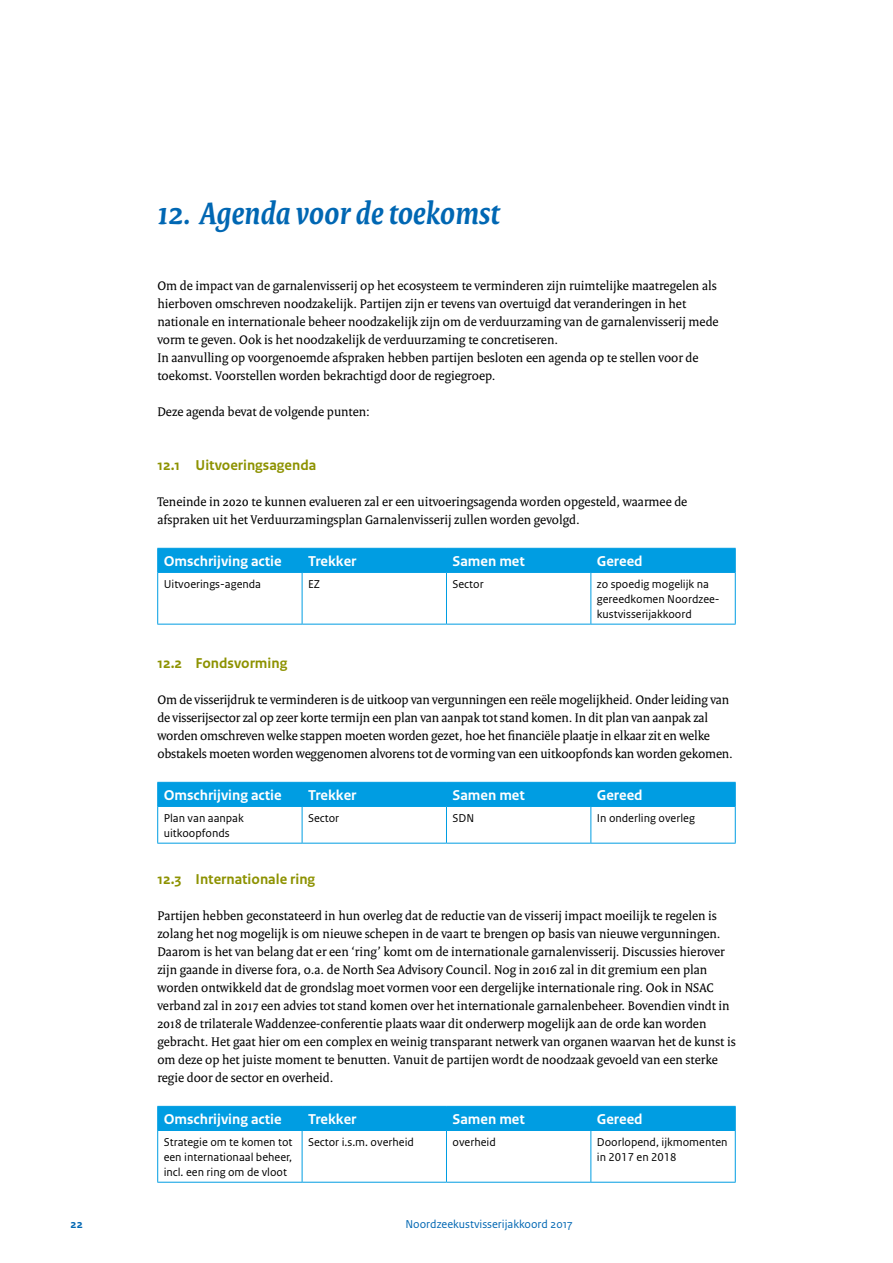
<style>
.page{position:relative;width:893px;height:1263px;background:#fff}
.page>*{position:absolute;margin:0;border:0;box-sizing:border-box;transform-origin:0 0}
._03_RO_Kop{font:italic 700 33px "Rijksoverheid Serif";color:#0067b3}
._30_RO_Tabel_Kop{font:700 15px "Rijksoverheid Sans Text";color:#fff}
._05_RO_Alineakop_San{font:700 15px "Rijksoverheid Sans Text";color:#8d9200}
._10_RO_Broodtekst_Se{font:13.5px/18px "Rijksoverheid Serif";color:#000}
._32_RO_Tabel_Broodte{font:12px/15px "Rijksoverheid Sans Text";color:#000}
.t1{font:12px "Rijksoverheid Sans Text";color:#0067b3}
.t2{font:700 12px "Rijksoverheid Sans Text";color:#0067b3}
</style>
<div class="page">
<div style="left:157px;top:548px;width:579px;height:24px;background:#009de2"></div>
<hr style="left:157px;top:572px;width:145px;height:1px;background:#009de2">
<hr style="left:157px;top:573px;width:1px;height:51px;background:#009de2">
<hr style="left:302px;top:572px;width:144px;height:1px;background:#009de2">
<hr style="left:302px;top:573px;width:1px;height:51px;background:#009de2">
<hr style="left:446px;top:572px;width:145px;height:1px;background:#009de2">
<hr style="left:446px;top:573px;width:1px;height:51px;background:#009de2">
<hr style="left:591px;top:572px;width:145px;height:1px;background:#009de2">
<hr style="left:590px;top:573px;width:1px;height:51px;background:#009de2">
<hr style="left:735px;top:573px;width:1px;height:51px;background:#009de2">
<hr style="left:157px;top:624px;width:145px;height:1px;background:#009de2">
<hr style="left:302px;top:624px;width:144px;height:1px;background:#009de2">
<hr style="left:446px;top:624px;width:145px;height:1px;background:#009de2">
<hr style="left:591px;top:624px;width:145px;height:1px;background:#009de2">
<div style="left:157px;top:782px;width:579px;height:24px;background:#009de2"></div>
<hr style="left:157px;top:806px;width:145px;height:1px;background:#009de2">
<hr style="left:157px;top:807px;width:1px;height:36px;background:#009de2">
<hr style="left:302px;top:806px;width:144px;height:1px;background:#009de2">
<hr style="left:302px;top:807px;width:1px;height:36px;background:#009de2">
<hr style="left:446px;top:806px;width:145px;height:1px;background:#009de2">
<hr style="left:446px;top:807px;width:1px;height:36px;background:#009de2">
<hr style="left:591px;top:806px;width:145px;height:1px;background:#009de2">
<hr style="left:590px;top:807px;width:1px;height:36px;background:#009de2">
<hr style="left:735px;top:807px;width:1px;height:36px;background:#009de2">
<hr style="left:157px;top:843px;width:145px;height:1px;background:#009de2">
<hr style="left:302px;top:843px;width:144px;height:1px;background:#009de2">
<hr style="left:446px;top:843px;width:145px;height:1px;background:#009de2">
<hr style="left:591px;top:843px;width:145px;height:1px;background:#009de2">
<div style="left:157px;top:1106px;width:579px;height:24px;background:#009de2"></div>
<hr style="left:157px;top:1130px;width:145px;height:1px;background:#009de2">
<hr style="left:157px;top:1131px;width:1px;height:51px;background:#009de2">
<hr style="left:302px;top:1130px;width:144px;height:1px;background:#009de2">
<hr style="left:302px;top:1131px;width:1px;height:51px;background:#009de2">
<hr style="left:446px;top:1130px;width:145px;height:1px;background:#009de2">
<hr style="left:446px;top:1131px;width:1px;height:51px;background:#009de2">
<hr style="left:591px;top:1130px;width:145px;height:1px;background:#009de2">
<hr style="left:590px;top:1131px;width:1px;height:51px;background:#009de2">
<hr style="left:735px;top:1131px;width:1px;height:51px;background:#009de2">
<hr style="left:157px;top:1182px;width:145px;height:1px;background:#009de2">
<hr style="left:302px;top:1182px;width:144px;height:1px;background:#009de2">
<hr style="left:446px;top:1182px;width:145px;height:1px;background:#009de2">
<hr style="left:591px;top:1182px;width:145px;height:1px;background:#009de2">
<p class="_03_RO_Kop" style="left:157px;top:194px;width:344px">12. Agenda voor de toekomst</p>
<p class="_10_RO_Broodtekst_Se" style="left:157px;top:276px;width:563px">Om de impact van de garnalenvisserij op het ecosysteem te verminderen zijn ruimtelijke maatregelen als hierboven omschreven noodzakelijk. Partijen zijn er tevens van overtuigd dat veranderingen in het nationale en internationale beheer noodzakelijk zijn om de verduurzaming van de garnalenvisserij mede vorm te geven. Ook is het noodzakelijk de verduurzaming te concretiseren.</p>
<p class="_10_RO_Broodtekst_Se" style="left:157px;top:348px;width:543px">In aanvulling op voorgenoemde afspraken hebben partijen besloten een agenda op te stellen voor de toekomst. Voorstellen worden bekrachtigd door de regiegroep.</p>
<p class="_10_RO_Broodtekst_Se" style="left:157px;top:402px;width:214px">Deze agenda bevat de volgende punten:</p>
<p class="_05_RO_Alineakop_San" style="left:157px;top:456px;width:161px">12.1 Uitvoeringsagenda</p>
<p class="_10_RO_Broodtekst_Se" style="left:157px;top:492px;width:532px">Teneinde in 2020 te kunnen evalueren zal er een uitvoeringsagenda worden opgesteld, waarmee de afspraken uit het Verduurzamingsplan Garnalenvisserij zullen worden gevolgd.</p>
<p class="_30_RO_Tabel_Kop" style="left:164px;top:553px;width:119px">Omschrijving actie</p>
<p class="_30_RO_Tabel_Kop" style="left:308px;top:553px;width:50px">Trekker</p>
<p class="_30_RO_Tabel_Kop" style="left:452px;top:553px;width:74px">Samen met</p>
<p class="_30_RO_Tabel_Kop" style="left:597px;top:553px;width:47px">Gereed</p>
<p class="_32_RO_Tabel_Broodte" style="left:164px;top:577px;width:99px">Uitvoerings-agenda</p>
<p class="_32_RO_Tabel_Broodte" style="left:308px;top:577px;width:14px">EZ</p>
<p class="_32_RO_Tabel_Broodte" style="left:452px;top:577px;width:33px">Sector</p>
<p class="_32_RO_Tabel_Broodte" style="left:597px;top:577px;width:124px">zo spoedig mogelijk na gereedkomen Noordzee&shy;kustvisserijakkoord</p>
<p class="_05_RO_Alineakop_San" style="left:157px;top:654px;width:132px">12.2 Fondsvorming</p>
<p class="_10_RO_Broodtekst_Se" style="left:157px;top:690px;width:577px">Om de visserijdruk te verminderen is de uitkoop van vergunningen een reële mogelijkheid. Onder leiding van de visserijsector zal op zeer korte termijn een plan van aanpak tot stand komen. In dit plan van aanpak zal worden omschreven welke stappen moeten worden gezet, hoe het financiële plaatje in elkaar zit en welke obstakels moeten worden weggenomen alvorens tot de vorming van een uitkoopfonds kan worden gekomen.</p>
<p class="_30_RO_Tabel_Kop" style="left:164px;top:787px;width:119px">Omschrijving actie</p>
<p class="_30_RO_Tabel_Kop" style="left:308px;top:787px;width:50px">Trekker</p>
<p class="_30_RO_Tabel_Kop" style="left:452px;top:787px;width:74px">Samen met</p>
<p class="_30_RO_Tabel_Kop" style="left:597px;top:787px;width:47px">Gereed</p>
<p class="_32_RO_Tabel_Broodte" style="left:164px;top:811px;width:82px">Plan van aanpak uitkoopfonds</p>
<p class="_32_RO_Tabel_Broodte" style="left:308px;top:811px;width:33px">Sector</p>
<p class="_32_RO_Tabel_Broodte" style="left:452px;top:811px;width:23px">SDN</p>
<p class="_32_RO_Tabel_Broodte" style="left:597px;top:811px;width:100px">In onderling overleg</p>
<p class="_05_RO_Alineakop_San" style="left:157px;top:870px;width:159px">12.3 Internationale ring</p>
<p class="_10_RO_Broodtekst_Se" style="left:157px;top:906px;width:580px">Partijen hebben geconstateerd in hun overleg dat de reductie van de visserij impact moeilijk te regelen is zolang het nog mogelijk is om nieuwe schepen in de vaart te brengen op basis van nieuwe vergunningen.<br>Daarom is het van belang dat er een ‘ring’ komt om de internationale garnalenvisserij. Discussies hierover zijn gaande in diverse fora, o.a. de North Sea Advisory Council. Nog in 2016 zal in dit gremium een plan worden ontwikkeld dat de grondslag moet vormen voor een dergelijke internationale ring. Ook in NSAC verband zal in 2017 een advies tot stand komen over het internationale garnalenbeheer. Bovendien vindt in 2018 de trilaterale Waddenzee-conferentie plaats waar dit onderwerp mogelijk aan de orde kan worden gebracht. Het gaat hier om een complex en weinig transparant netwerk van organen waarvan het de kunst is om deze op het juiste moment te benutten. Vanuit de partijen wordt de noodzaak gevoeld van een sterke regie door de sector en overheid.</p>
<p class="_30_RO_Tabel_Kop" style="left:164px;top:1111px;width:119px">Omschrijving actie</p>
<p class="_30_RO_Tabel_Kop" style="left:308px;top:1111px;width:50px">Trekker</p>
<p class="_30_RO_Tabel_Kop" style="left:452px;top:1111px;width:74px">Samen met</p>
<p class="_30_RO_Tabel_Kop" style="left:597px;top:1111px;width:47px">Gereed</p>
<p class="_32_RO_Tabel_Broodte" style="left:164px;top:1135px;width:130px;text-align:justify">Strategie om te komen tot een internationaal beheer, incl. een ring om de vloot</p>
<p class="_32_RO_Tabel_Broodte" style="left:308px;top:1135px;width:107px">Sector i.s.m. overheid</p>
<p class="_32_RO_Tabel_Broodte" style="left:452px;top:1135px;width:45px">overheid</p>
<p class="_32_RO_Tabel_Broodte" style="left:597px;top:1135px;width:132px">Doorlopend, ijkmomenten in 2017 en 2018</p>
<p class="t2" style="left:71px;top:1217px;width:14px">22</p>
<p class="t1" style="left:405px;top:1217px;width:169px">Noordzeekustvisserijakkoord 2017</p>
</div>
